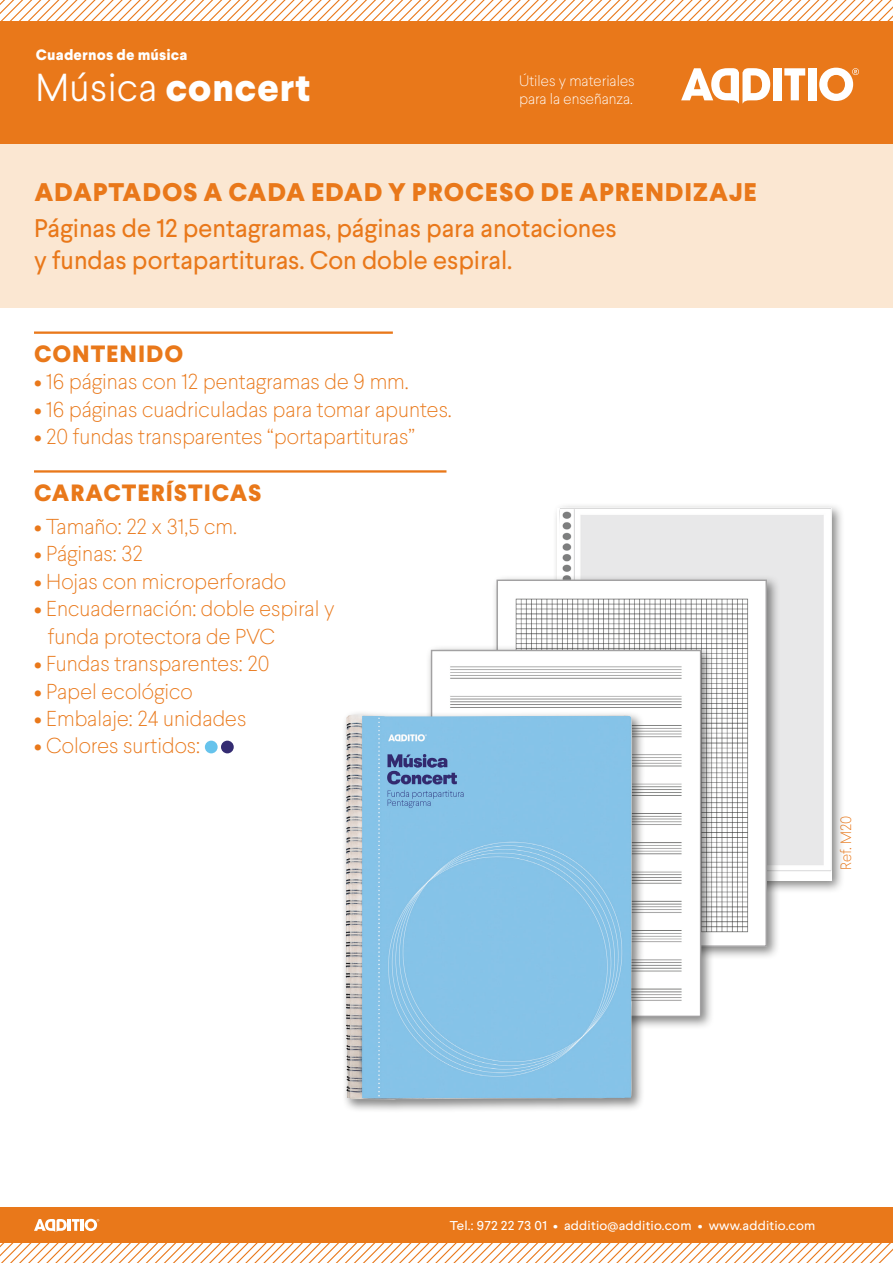
<style>
.page{position:relative;width:893px;height:1263px;background:#fff}
.page>*{position:absolute;margin:0;border:0;box-sizing:border-box;transform-origin:0 0}
.t1{font:800 39px "Larsseit";letter-spacing:.01em;color:#fff}
.t2{font:25.5px/31.3px "Larsseit";color:#e9781a}
.t3{font:800 25.5px "Larsseit";letter-spacing:.03em;color:#e9781a}
.t4{font:800 23.55px "Larsseit";letter-spacing:.04em;color:#e9781a}
.t5{font:100 21.6px "Larsseit";color:#e9781a}
.t6{font:100 15px "Larsseit";color:#fff}
.t7{font:800 15px "Larsseit";letter-spacing:.01em;color:#fff}
.t8{font:100 15px "Larsseit";color:#e9781a}
.t9{font:12.9px "Larsseit";letter-spacing:.015em;color:#fff;scale:1.05 1}
.s1{font-weight:300}
</style>
<div class="page">
<div style="left:552px;top:503px;width:292px;height:391px;background:#1d1d1c;opacity:.53"></div>
<img style="left:558px;top:508px;width:273px;height:365px">
<div style="left:492px;top:575px;width:288px;height:385px;background:#1d1d1c;opacity:.53"></div>
<img style="left:498px;top:582px;width:267px;height:363px">
<div style="left:426px;top:645px;width:288px;height:386px;background:#1d1d1c;opacity:.53"></div>
<img style="left:433px;top:652px;width:266px;height:363px">
<div style="left:0;top:1207px;width:893px;height:35px;background:#e9781a"></div>
<div style="left:0;top:21px;width:893px;height:124px;background:#e9781a"></div>
<svg style="left:0;top:0;width:893px;height:21px"></svg>
<svg style="left:0;top:1242px;width:893px;height:21px"></svg>
<div style="left:0;top:145px;width:893px;height:163px;background:#fbe7d2"></div>
<div style="left:341px;top:710px;width:304px;height:403px;background:#1d1d1c;opacity:.53"></div>
<img style="left:345px;top:715px;width:287px;height:385px">
<svg style="left:34px;top:1219px;width:65px;height:13px"></svg>
<div style="left:773px;top:68px;width:8px;height:32px;background:#fff"></div>
<svg style="left:784px;top:68px;width:21px;height:32px"></svg>
<div style="left:808px;top:68px;width:8px;height:32px;background:#fff"></div>
<svg style="left:819px;top:68px;width:40px;height:33px"></svg>
<svg style="left:681px;top:68px;width:89px;height:36px"></svg>
<hr style="left:34px;top:331px;width:359px;height:3px;background:#e9781a">
<hr style="left:34px;top:470px;width:412px;height:3px;background:#e9781a">
<div style="left:205px;top:741px;width:13px;height:12px;background:#66c3ec;border-radius:50%"></div>
<div style="left:221px;top:741px;width:13px;height:12px;background:#342c72;border-radius:50%"></div>
<p class="t7" style="left:36px;top:44px;width:153px">Cuadernos de música</p>
<p class="t1" style="left:35px;top:62px;width:277px"><span class="s1">Música</span> concert</p>
<p class="t6" style="left:519px;top:72px;width:117px">Útiles y materiales</p>
<p class="t6" style="left:519px;top:90px;width:115px">para la enseñanza.</p>
<p class="t3" style="left:35px;top:175px;width:724px">ADAPTADOS A CADA EDAD Y PROCESO DE APRENDIZAJE</p>
<p class="t2" style="left:34px;top:213px;width:584px">Páginas de 12 pentagramas, páginas para anotaciones y fundas portapartituras. Con doble espiral.</p>
<p class="t4" style="left:34px;top:338px;width:151px">CONTENIDO</p>
<p class="t5" style="left:34px;top:369px;width:376px">• 16 páginas con 12 pentagramas de 9 mm.</p>
<p class="t5" style="left:34px;top:396px;width:419px">• 16 páginas cuadriculadas para tomar apuntes.</p>
<p class="t5" style="left:34px;top:423px;width:382px">• 20 fundas transparentes “portapartituras”</p>
<p class="t4" style="left:34px;top:477px;width:229px">CARACTERÍSTICAS</p>
<p class="t5" style="left:34px;top:513px;width:205px">• Tamaño: 22 x 31,5 cm.</p>
<p class="t5" style="left:34px;top:540px;width:110px">• Páginas: 32</p>
<p class="t5" style="left:34px;top:568px;width:254px">• Hojas con microperforado</p>
<p class="t5" style="left:34px;top:595px;width:302px">• Encuadernación: doble espiral y</p>
<p class="t5" style="left:48px;top:623px;width:229px">funda protectora de PVC</p>
<p class="t5" style="left:34px;top:650px;width:237px">• Fundas transparentes: 20</p>
<p class="t5" style="left:34px;top:678px;width:160px">• Papel ecológico</p>
<p class="t5" style="left:34px;top:705px;width:214px">• Embalaje: 24 unidades</p>
<p class="t5" style="left:34px;top:732px;width:168px">• Colores surtidos:</p>
<p class="t8" style="left:837px;top:870px;width:55px;rotate:-90deg">Ref. M20</p>
<p class="t9" style="left:450px;top:1217px;width:350px">Tel.: 972 22 73 01 • additio@additio.com • www.additio.com</p>
</div>
